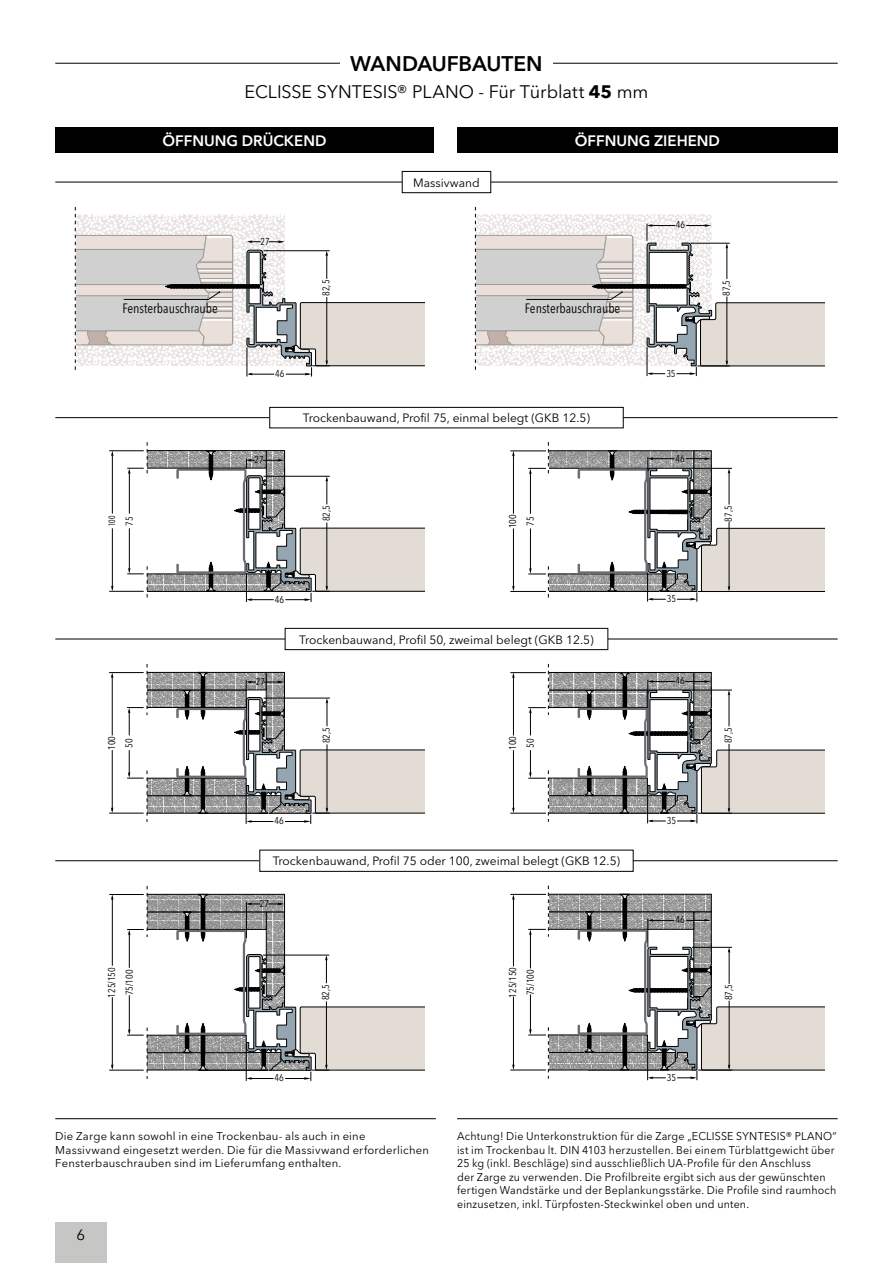
<style>
.page{position:relative;width:893px;height:1263px;background:#fff}
.page>*{position:absolute;margin:0;border:0;box-sizing:border-box;transform-origin:0 0}
.t1{font:600 21px "Avenir Next LT Pro";letter-spacing:-.005em;color:#000}
.t2{font:18px "Avenir Next LT Pro";letter-spacing:-.005em;color:#000}
.t3{font:600 15px "Avenir Next LT Pro";color:#fff}
.t4{font:15px "Avenir Next LT Pro";color:#000}
.t5{font:condensed 13.5px "Avenir Next LT Pro";color:#000}
.t6{font:12px "Avenir Next LT Pro";color:#000}
.t7{font:11.25px/13.5px "Avenir Next LT Pro";letter-spacing:.015em;color:#000;scale:.95 1}
.t8{font:11.25px/13.5px "Avenir Next LT Pro";letter-spacing:.015em;color:#000}
.t9{font:condensed 9.9px/17.5px "Avenir Next LT Pro";color:#000}
.t10{font:300 condensed 8.85px "Futura BT";color:#000}
.s1{font-weight:700}
</style>
<div class="page">
<div style="left:55px;top:1222px;width:51px;height:41px;background:#c6c6c4"></div>
<hr style="left:109px;top:591px;width:35px;height:1px;background:#000">
<hr style="left:112px;top:453px;width:1px;height:61px;background:#000">
<hr style="left:112px;top:528px;width:1px;height:61px;background:#000">
<hr style="left:109px;top:450px;width:35px;height:1px;background:#000">
<svg style="left:127px;top:442px;width:297px;height:160px"></svg>
<hr style="left:510px;top:591px;width:36px;height:1px;background:#000">
<hr style="left:513px;top:454px;width:1px;height:60px;background:#000">
<hr style="left:513px;top:528px;width:1px;height:61px;background:#000">
<hr style="left:510px;top:451px;width:36px;height:1px;background:#000">
<svg style="left:528px;top:442px;width:297px;height:160px"></svg>
<hr style="left:109px;top:813px;width:35px;height:1px;background:#000">
<hr style="left:112px;top:675px;width:1px;height:60px;background:#000">
<hr style="left:112px;top:750px;width:1px;height:61px;background:#000">
<hr style="left:109px;top:672px;width:35px;height:1px;background:#000">
<svg style="left:127px;top:664px;width:297px;height:160px"></svg>
<hr style="left:510px;top:813px;width:36px;height:1px;background:#000">
<hr style="left:513px;top:675px;width:1px;height:60px;background:#000">
<hr style="left:513px;top:750px;width:1px;height:61px;background:#000">
<hr style="left:510px;top:672px;width:36px;height:1px;background:#000">
<svg style="left:512px;top:672px;width:3px;height:6px"></svg>
<svg style="left:528px;top:664px;width:297px;height:159px"></svg>
<hr style="left:109px;top:1070px;width:35px;height:1px;background:#000">
<hr style="left:112px;top:897px;width:1px;height:69px;background:#000">
<hr style="left:112px;top:997px;width:1px;height:71px;background:#000">
<hr style="left:109px;top:894px;width:35px;height:1px;background:#000">
<svg style="left:111px;top:1064px;width:3px;height:6px"></svg>
<svg style="left:127px;top:886px;width:297px;height:195px"></svg>
<hr style="left:246px;top:902px;width:1px;height:36px;background:#000">
<hr style="left:510px;top:1070px;width:36px;height:1px;background:#000">
<hr style="left:513px;top:897px;width:1px;height:69px;background:#000">
<hr style="left:513px;top:996px;width:1px;height:72px;background:#000">
<hr style="left:510px;top:894px;width:36px;height:1px;background:#000">
<svg style="left:512px;top:894px;width:3px;height:6px"></svg>
<svg style="left:528px;top:886px;width:297px;height:194px"></svg>
<svg style="left:74px;top:207px;width:350px;height:170px"></svg>
<svg style="left:474px;top:207px;width:351px;height:169px"></svg>
<hr style="left:55px;top:63px;width:783px;height:1px;background:#000">
<div style="left:340px;top:55px;width:213px;height:16px;background:#fff"></div>
<hr style="left:55px;top:639px;width:783px;height:1px;background:#000">
<div style="left:285px;top:628px;width:323px;height:22px;background:#fff"></div>
<div style="left:285px;top:628px;width:323px;height:22px;border:1px solid #000"></div>
<div style="left:55px;top:127px;width:379px;height:26px;background:#000"></div>
<div style="left:457px;top:127px;width:381px;height:26px;background:#000"></div>
<hr style="left:55px;top:182px;width:783px;height:1px;background:#000">
<div style="left:402px;top:171px;width:89px;height:22px;background:#fff"></div>
<div style="left:402px;top:171px;width:89px;height:22px;border:1px solid #000"></div>
<hr style="left:55px;top:417px;width:783px;height:1px;background:#000">
<div style="left:270px;top:407px;width:353px;height:21px;background:#fff"></div>
<div style="left:269px;top:407px;width:354px;height:21px;border:1px solid #000"></div>
<hr style="left:55px;top:1118px;width:381px;height:1px;background:#000">
<hr style="left:457px;top:1118px;width:381px;height:1px;background:#000">
<hr style="left:55px;top:860px;width:783px;height:1px;background:#000">
<div style="left:260px;top:850px;width:373px;height:21px;background:#fff"></div>
<h1 class="t1" style="left:350px;top:51px;width:194px">WANDAUFBAUTEN</h1>
<h2 class="t2" style="left:245px;top:81px;width:405px">ECLISSE SYNTESIS® PLANO - Für Türblatt <span class="s1">45</span> mm</h2>
<h3 class="t3" style="left:162px;top:131px;width:166px">ÖFFNUNG DRÜCKEND</h3>
<h3 class="t3" style="left:575px;top:131px;width:147px">ÖFFNUNG ZIEHEND</h3>
<p class="t6" style="left:413px;top:175px;width:68px">Massivwand</p>
<p class="t9" style="left:260px;top:232px;width:11px">27</p>
<p class="t9" style="left:317px;top:296px;width:18px;rotate:-90deg">82,5</p>
<p class="t5" style="left:122px;top:300px;width:97px">Fensterbauschraube</p>
<p class="t5" style="left:525px;top:300px;width:97px">Fensterbauschraube</p>
<p class="t9" style="left:275px;top:365px;width:11px">46</p>
<p class="t6" style="left:303px;top:411px;width:289px">Trockenbauwand, Profil 75, einmal belegt (GKB 12.5)</p>
<p class="t9" style="left:254px;top:451px;width:11px">27</p>
<p class="t10" style="left:107px;top:526px;width:12px;rotate:-90deg">100</p>
<p class="t9" style="left:120px;top:526px;width:11px;rotate:-90deg">75</p>
<p class="t9" style="left:317px;top:521px;width:18px;rotate:-90deg">82,5</p>
<p class="t9" style="left:504px;top:528px;width:15px;rotate:-90deg">100<br>75</p>
<p class="t9" style="left:275px;top:590px;width:11px">46</p>
<p class="t6" style="left:299px;top:632px;width:296px">Trockenbauwand, Profil 50, zweimal belegt (GKB 12.5)</p>
<p class="t9" style="left:256px;top:673px;width:11px">27</p>
<p class="t9" style="left:103px;top:750px;width:15px;rotate:-90deg">100<br>50</p>
<p class="t9" style="left:318px;top:743px;width:18px;rotate:-90deg">82,5</p>
<p class="t9" style="left:504px;top:750px;width:15px;rotate:-90deg">100<br>50</p>
<p class="t9" style="left:274px;top:812px;width:11px">46</p>
<p class="t6" style="left:273px;top:854px;width:349px">Trockenbauwand, Profil 75 oder 100, zweimal belegt (GKB 12.5)</p>
<p class="t9" style="left:260px;top:894px;width:11px">27</p>
<p class="t9" style="left:103px;top:998px;width:32px;rotate:-90deg">125/150<br>75/100</p>
<p class="t9" style="left:317px;top:1000px;width:18px;rotate:-90deg">82,5</p>
<p class="t9" style="left:504px;top:997px;width:32px;rotate:-90deg">125/150<br>75/100</p>
<p class="t9" style="left:275px;top:1069px;width:11px">46</p>
<p class="t9" style="left:676px;top:216px;width:11px">46</p>
<p class="t9" style="left:666px;top:364px;width:11px">35</p>
<p class="t9" style="left:675px;top:449px;width:11px">46</p>
<p class="t9" style="left:667px;top:590px;width:11px">35</p>
<p class="t9" style="left:675px;top:672px;width:11px">46</p>
<p class="t9" style="left:667px;top:811px;width:11px">35</p>
<p class="t9" style="left:675px;top:911px;width:11px">46</p>
<p class="t9" style="left:667px;top:1068px;width:11px">35</p>
<p class="t9" style="left:717px;top:296px;width:18px;rotate:-90deg">87,5</p>
<p class="t9" style="left:720px;top:522px;width:18px;rotate:-90deg">87,5</p>
<p class="t9" style="left:720px;top:743px;width:18px;rotate:-90deg">87,5</p>
<p class="t9" style="left:720px;top:1000px;width:18px;rotate:-90deg">87,5</p>
<p class="t8" style="left:55px;top:1129px;width:375px">Die Zarge kann sowohl in eine Trockenbau- als auch in eine<br>Massivwand eingesetzt werden. Die für die Massivwand erforderlichen<br>Fensterbauschrauben sind im Lieferumfang enthalten.</p>
<p class="t7" style="left:457px;top:1129px;width:401px">Achtung! Die Unterkonstruktion für die Zarge „ECLISSE SYNTESIS® PLANO“ ist im Trockenbau lt. DIN 4103 herzustellen. Bei einem Türblattgewicht über 25 kg (inkl. Beschläge) sind ausschließlich UA-Profile für den Anschluss<br>der Zarge zu verwenden. Die Profilbreite ergibt sich aus der gewünschten fertigen Wandstärke und der Beplankungsstärke. Die Profile sind raumhoch einzusetzen, inkl. Türpfosten-Steckwinkel oben und unten.</p>
<h3 class="t4" style="left:76px;top:1226px;width:10px">6</h3>
</div>
